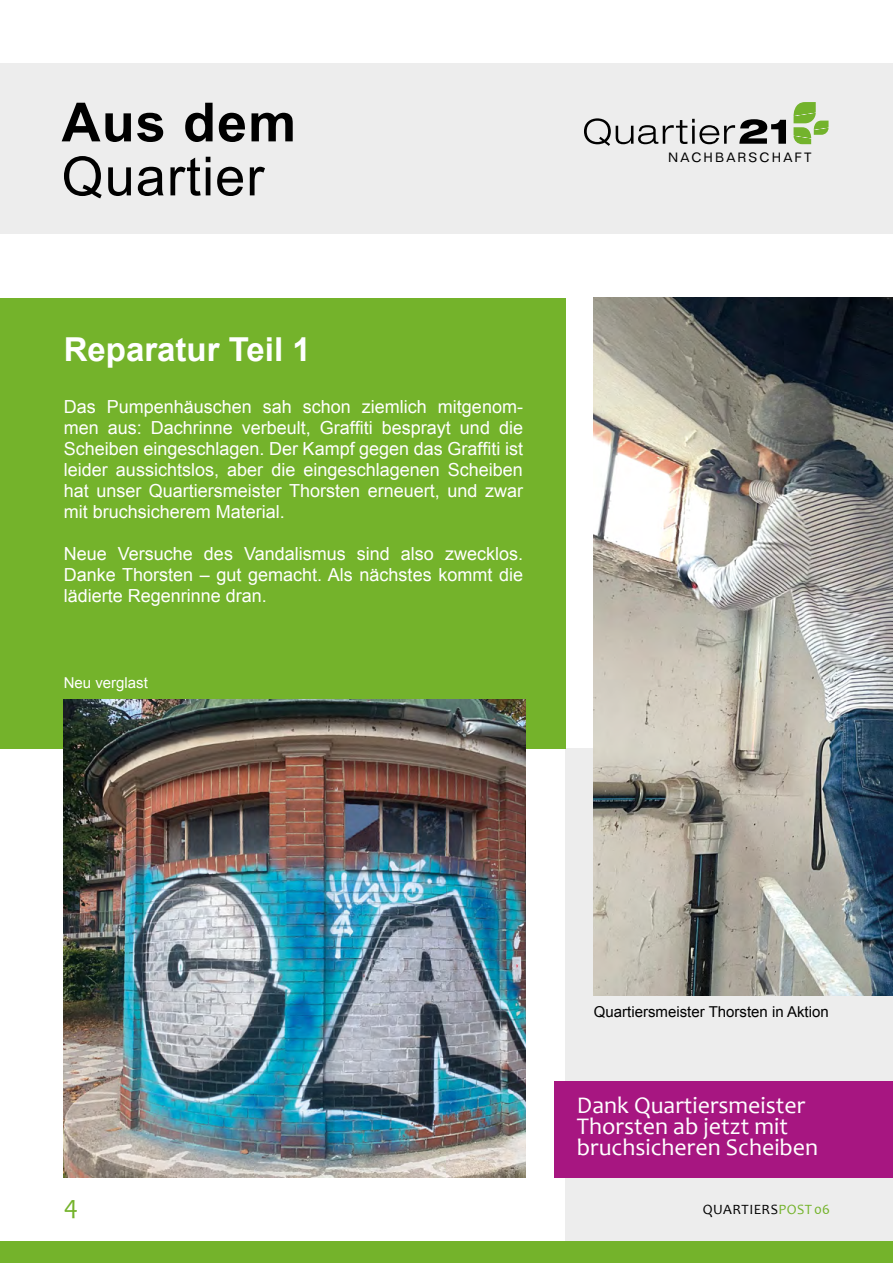
<style>
.page{position:relative;width:893px;height:1263px;background:#fff}
.page>*{position:absolute;margin:0;border:0;box-sizing:border-box;transform-origin:0 0}
.t1{font:54px "Arial";letter-spacing:.02em;color:#000}
.t2{font:700 54px "Arial";letter-spacing:.02em;color:#000}
.t3{font:700 33px "Arial";color:#fff}
.t4{font:27px "Candara";color:#74b32b}
.t5{font:24px/21px "Candara";color:#fff}
.t6{font:18px/21px "Arial";color:#fff;text-align:justify}
.t7{font:15px "Arial";color:#000}
.t8{font:15px "Arial";color:#fff}
.t9{font:14.25px "Candara";letter-spacing:.03em;color:#000}
.t10{font:13.2px "Folio BT";letter-spacing:.16em;color:#000}
.s1{color:#74b32b}
</style>
<div class="page">
<div style="left:566px;top:748px;width:327px;height:511px;background:#ededed"></div>
<div style="left:0;top:1242px;width:893px;height:21px;background:#74b32b"></div>
<div style="left:0;top:64px;width:893px;height:170px;background:#ededed"></div>
<div style="left:0;top:298px;width:566px;height:450px;background:#74b32b"></div>
<svg style="left:793px;top:102px;width:35px;height:42px"></svg>
<svg style="left:584px;top:118px;width:202px;height:28px"></svg>
<div style="left:554px;top:1081px;width:339px;height:97px;background:#a71681"></div>
<img style="left:64px;top:699px;width:461px;height:479px">
<img style="left:594px;top:298px;width:299px;height:698px">
<p class="t2" style="left:62px;top:87px;width:236px">Aus dem</p>
<p class="t1" style="left:62px;top:141px;width:204px">Quartier</p>
<p class="t3" style="left:64px;top:328px;width:248px">Reparatur Teil 1</p>
<p class="t6" style="left:64px;top:396px;width:461px">Das Pumpenhäuschen sah schon ziemlich mitgenom&shy;men aus: Dachrinne verbeult, Graffiti besprayt und die Scheiben eingeschlagen. Der Kampf gegen das Graffiti ist leider aussichtslos, aber die eingeschlagenen Scheiben hat unser Quartiersmeister Thorsten erneuert, und zwar mit bruchsicherem Material.</p>
<p class="t6" style="left:64px;top:543px;width:461px">Neue Versuche des Vandalismus sind also zwecklos.<br>Danke Thorsten – gut gemacht. Als nächstes kommt die lädierte Regenrinne dran.</p>
<p class="t8" style="left:64px;top:672px;width:86px">Neu verglast</p>
<p class="t10" style="left:668px;top:149px;width:145px">NACHBARSCHAFT</p>
<p class="t7" style="left:594px;top:1002px;width:236px">Quartiersmeister Thorsten in Aktion</p>
<p class="t5" style="left:577px;top:1095px;width:230px">Dank Quartiersmeister<br>Thorsten ab jetzt mit</p>
<p class="t5" style="left:577px;top:1137px;width:243px">bruchsicheren Scheiben</p>
<h3 class="t4" style="left:64px;top:1188px;width:16px">4</h3>
<p class="t9" style="left:703px;top:1200px;width:128px">QUARTIERS<span class="s1">POST 06</span></p>
</div>
